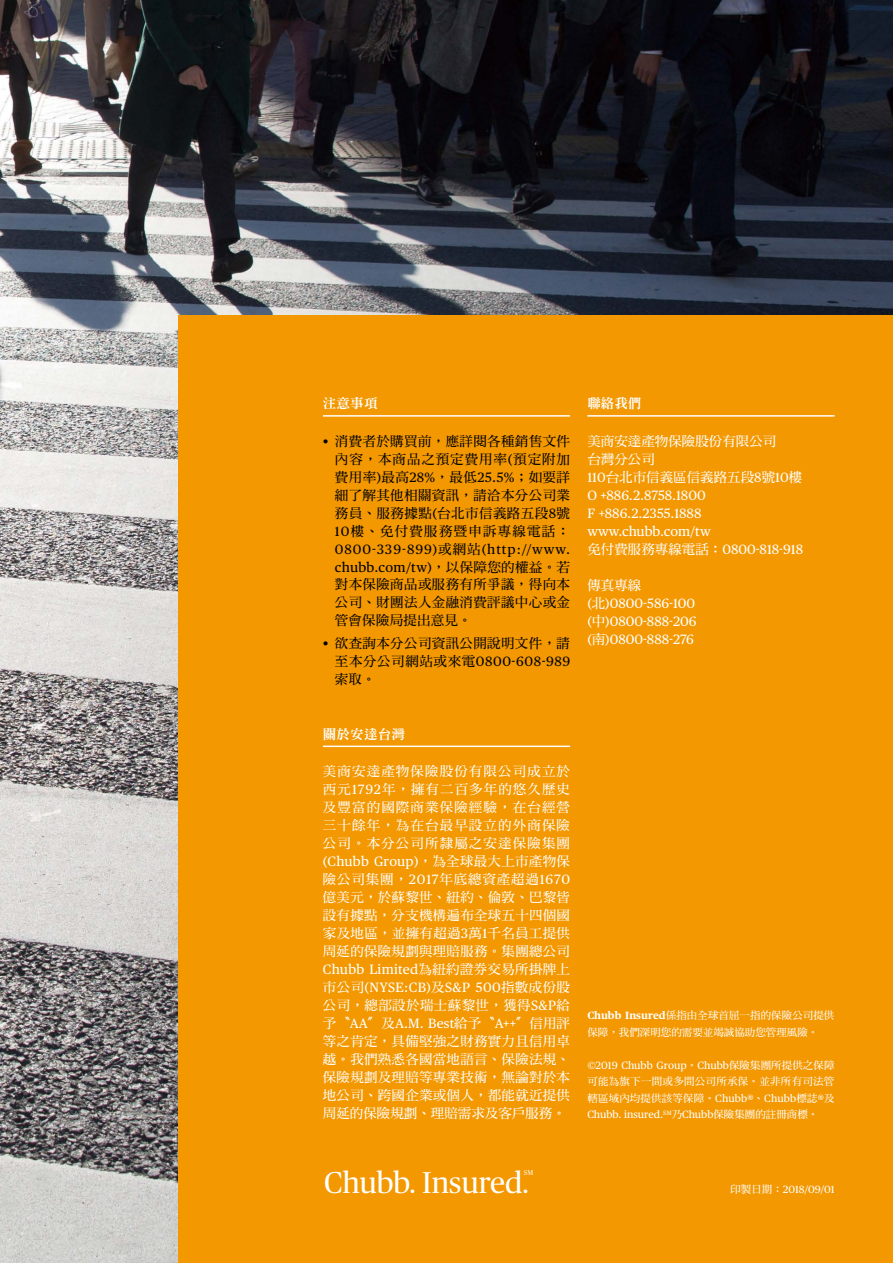
<style>
.page{position:relative;width:893px;height:1263px;background:#fff}
.page>*{position:absolute;margin:0;border:0;box-sizing:border-box;transform-origin:0 0}
.t1{font:30px "Chubb Publico";color:#fff}
.t2{font:13.5px/18px "DF Ming Std W7";letter-spacing:.02em;color:#fff;text-align:justify}
.t3{font:13.5px/18px "DF Ming Std W7";letter-spacing:.025em;color:#000;text-align:justify}
.t4{font:13.5px/18px "Publico Text";color:#fff}
.t5{font:13.5px/18px "Publico Text";letter-spacing:.02em;color:#fff}
.t6{font:13.5px/18px "Publico Text";letter-spacing:.075em;color:#000}
.t7{font:13.5px/18px "DF Ming Std W7";color:#fff}
.t8{font:13.5px "Publico Text";letter-spacing:.045em;color:#000}
.t9{font:13.5px "DF Ming Std W9";letter-spacing:.015em;color:#fff}
.t10{font:10.5px "Publico Text";color:#fff}
.t11{font:10.5px/16.5px "DF Ming Std W7";letter-spacing:.025em;color:#fff}
.t12{font:10.5px/16.5px "DF Ming Std W7";letter-spacing:.005em;color:#fff}
.t13{font:7.05px "Chubb Publico";color:#fff}
.s1{font-family:"Publico Text"}
.s2{font-family:"DF Ming Std W7"}
.s3{font-family:"Publico Text";font-weight:700}
</style>
<div class="page">
<img style="left:0;top:0;width:893px;height:1263px">
<div style="left:179px;top:316px;width:714px;height:947px;background:#f39800"></div>
<hr style="left:323px;top:415px;width:247px;height:2px;background:#fff">
<hr style="left:587px;top:415px;width:247px;height:2px;background:#fff">
<hr style="left:323px;top:745px;width:247px;height:2px;background:#fff">
<p class="t9" style="left:323px;top:396px;width:56px">注意事項</p>
<p class="t3" style="left:335px;top:431px;width:237px;text-indent:-12px"><span class="s1">•</span> 消費者於購買前，應詳閱各種銷售文件內容，本商品之預定費用率<span class="s1">(</span>預定附加費用率<span class="s1">)</span>最高<span class="s1">28%</span>，最低<span class="s1">25.5%</span>；如要詳細了解其他相關資訊，請洽本分公司業務員、服務據點<span class="s1">(</span>台北市信義路五段<span class="s1">8</span>號<span class="s1">10</span>樓、免付費服務暨申訴專線電話：</p>
<p class="t6" style="left:335px;top:539px;width:237px">0800-339-899)<span class="s2">或網站</span>(http://www. chubb.com/tw)<span class="s2">，以保障您的權益。若</span></p>
<p class="t3" style="left:335px;top:575px;width:237px">對本保險商品或服務有所爭議，得向本公司、財團法人金融消費評議中心或金管會保險局提出意見。</p>
<p class="t3" style="left:323px;top:634px;width:249px"><span class="s1">•</span> 欲查詢本分公司資訊公開說明文件，請</p>
<p class="t8" style="left:335px;top:651px;width:237px"><span class="s2">至本分公司網站或來電</span>0800-608-989</p>
<p class="t3" style="left:335px;top:670px;width:42px">索取。</p>
<p class="t9" style="left:323px;top:727px;width:84px">關於安達台灣</p>
<p class="t2" style="left:323px;top:762px;width:249px">美商安達產物保險股份有限公司成立於西元<span class="s1">1792</span>年，擁有二百多年的悠久歷史及豐富的國際商業保險經驗，在台經營三十餘年，為在台最早設立的外商保險公司。本分公司所隸屬之安達保險集團</p>
<p class="t5" style="left:323px;top:851px;width:249px">(Chubb Group)<span class="s2">，為全球最大上市產物保</span></p>
<p class="t2" style="left:323px;top:870px;width:249px">險公司集團，<span class="s1">2017</span>年底總資產超過<span class="s1">1670</span>億美元，於蘇黎世、紐約、倫敦、巴黎皆設有據點，分支機構遍布全球五十四個國家及地區，並擁有超過<span class="s1">3</span>萬<span class="s1">1</span>千名員工提供周延的保險規劃與理賠服務。集團總公司</p>
<p class="t5" style="left:323px;top:959px;width:249px">Chubb Limited<span class="s2">為紐約證券交易所掛牌上市公司</span>(NYSE:CB)<span class="s2">及</span>S&amp;P 500<span class="s2">指數成份股</span></p>
<p class="t2" style="left:323px;top:996px;width:249px">公司，總部設於瑞士蘇黎世，獲得<span class="s1">S&amp;P</span>給</p>
<p class="t4" style="left:323px;top:1013px;width:249px"><span class="s2">予〝</span>AA<span class="s2">〞及</span>A.M. Best<span class="s2">給予〝</span>A++<span class="s2">〞信用評</span></p>
<p class="t2" style="left:323px;top:1032px;width:249px">等之肯定，具備堅強之財務實力且信用卓越。我們熟悉各國當地語言、保險法規、保險規劃及理賠等專業技術，無論對於本地公司、跨國企業或個人，都能就近提供周延的保險規劃、理賠需求及客戶服務。</p>
<p class="t9" style="left:587px;top:396px;width:55px">聯絡我們</p>
<p class="t7" style="left:587px;top:431px;width:216px">美商安達產物保險股份有限公司<br>台灣分公司<br><span class="s1">110</span>台北市信義區信義路五段<span class="s1">8</span>號<span class="s1">10</span>樓</p>
<p class="t4" style="left:587px;top:485px;width:217px">O +886.2.8758.1800<br>F +886.2.2355.1888 www.chubb.com/tw<br><span class="s2">免付費服務專線電話：</span>0800-818-918</p>
<p class="t2" style="left:587px;top:575px;width:55px">傳真專線</p>
<p class="t4" style="left:587px;top:593px;width:111px;text-align:justify">(<span class="s2">北</span>)0800-586-100 (<span class="s2">中</span>)0800-888-206 (<span class="s2">南</span>)0800-888-276</p>
<p class="t12" style="left:587px;top:1007px;width:249px"><span class="s3">Chubb Insured</span>係指由全球首屈一指的保險公司提供保障，我們深明您的需要並竭誠協助您管理風險。</p>
<p class="t10" style="left:587px;top:1057px;width:249px">©2019 Chubb Group<span class="s2">。</span>Chubb<span class="s2">保險集團所提供之保障</span></p>
<p class="t11" style="left:587px;top:1073px;width:249px">可能為旗下一間或多間公司所承保。並非所有司法管轄區域內均提供該等保障。<span class="s1">Chubb®</span>、<span class="s1">Chubb</span>標誌<span class="s1">®</span>及</p>
<p class="t10" style="left:587px;top:1107px;width:233px">Chubb. insured.<sup>SM</sup><span class="s2">乃</span>Chubb<span class="s2">保險集團的註冊商標。</span></p>
<h1 class="t1" style="left:324px;top:1161px;width:206px">Chubb. Insured.</h1>
<p class="t13" style="left:524px;top:1167px;width:11px">SM</p>
<p class="t10" style="left:730px;top:1182px;width:106px"><span class="s2">印製日期：</span>2018/09/01</p>
</div>
